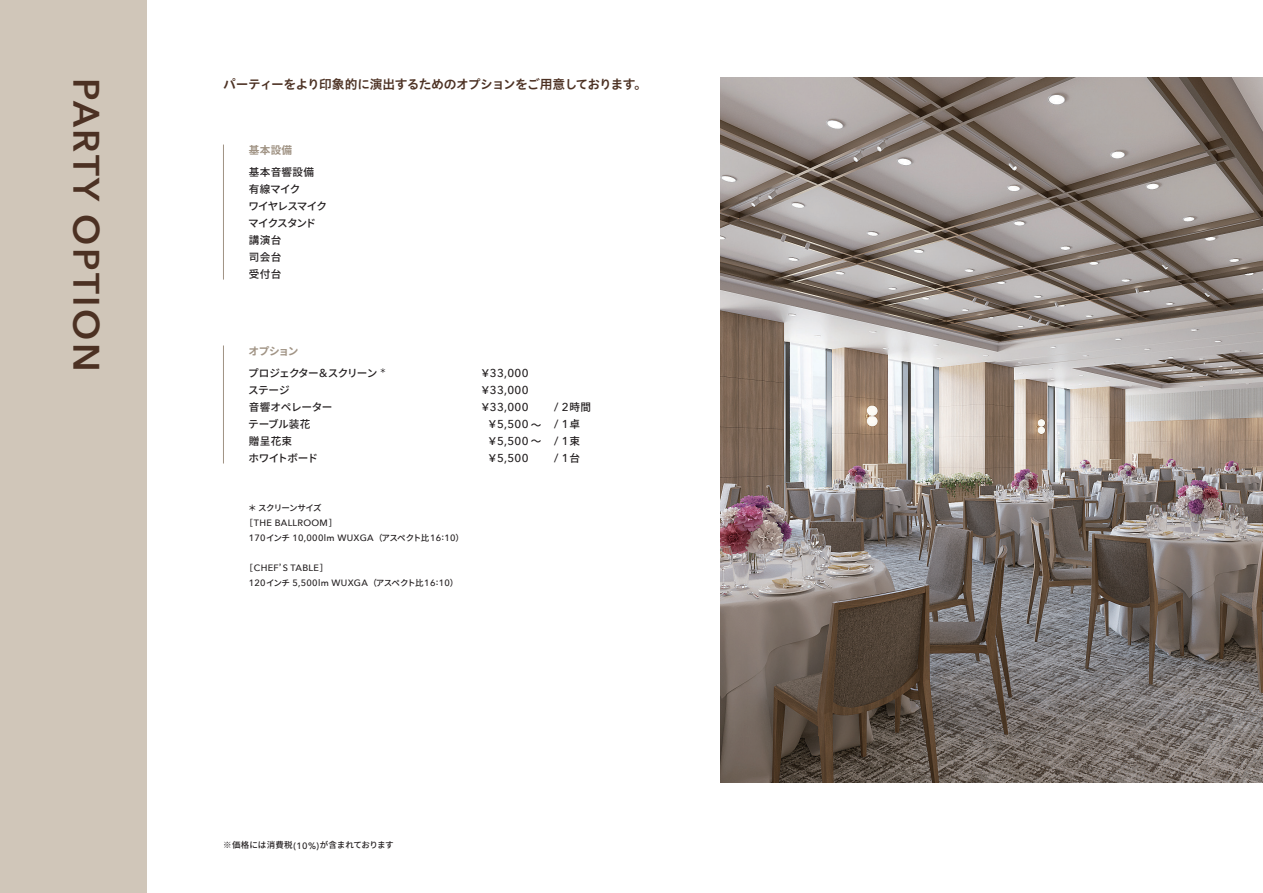
<style>
.page{position:relative;width:1263px;height:893px;background:#fff}
.page>*{position:absolute;margin:0;border:0;box-sizing:border-box;transform-origin:0 0}
.t1{font:600 36.75px "Avenir Next";letter-spacing:.07em;color:#4c3123}
.t2{font:12.75px "Hiragino UD Sans Std N W6";letter-spacing:-.055em;color:#4c3123}
.t3{font:500 11.55px/17px "Avenir Next";letter-spacing:.03em;color:#231f20}
.t4{font:500 10.65px/17px "Source Han Sans";letter-spacing:-.04em;color:#231f20}
.t5{font:700 10.65px "Source Han Sans";letter-spacing:-.035em;color:#a09384}
.t6{font:500 9.15px/14.9px "Avenir Next";letter-spacing:.03em;color:#231f20}
.t7{font:500 8.55px "Source Han Sans";letter-spacing:.005em;color:#231f20}
.t8{font:500 8.55px "Source Han Sans";letter-spacing:-.085em;color:#231f20}
.t9{font:500 6.45px "Source Han Sans";color:#231f20}
.s1{font-family:"Avenir Next";font-size:11.55px}
.s2{font-family:"Source Han Sans";font-size:8.55px}
.s3{font-family:"Source Han Sans";font-size:10.65px}
.s4{font-family:"Avenir Next";font-size:9.15px}
</style>
<div class="page">
<div style="left:0;top:0;width:147px;height:893px;background:#d0c6b9"></div>
<hr style="left:223px;top:145px;width:1px;height:135px;background:#a09384">
<hr style="left:223px;top:345px;width:1px;height:118px;background:#a09384">
<img style="left:721px;top:78px;width:542px;height:704px">
<h1 class="t1" style="left:118px;top:78px;width:296px;rotate:90deg">PARTY OPTION</h1>
<h2 class="t2" style="left:223px;top:74px;width:425px">パーティーをより印象的に演出するためのオプションをご用意しております。</h2>
<p class="t5" style="left:249px;top:144px;width:45px">基本設備</p>
<p class="t4" style="left:248px;top:164px;width:80px">基本音響設備<br>有線マイク<br>ワイヤレスマイクマイクスタンド講演台<br>司会台<br>受付台</p>
<p class="t5" style="left:249px;top:345px;width:51px">オプション</p>
<p class="t4" style="left:248px;top:365px;width:131px">プロジェクター<span class="s1">&amp;</span>スクリーンステージ<br>音響オペレーター<br>テーブル装花<br>贈呈花束<br>ホワイトボード</p>
<p class="t9" style="left:380px;top:367px;width:8px">*</p>
<p class="t8" style="left:248px;top:503px;width:75px">＊スクリーンサイズ</p>
<p class="t6" style="left:249px;top:515px;width:217px;text-indent:-4px"><span class="s2">［</span>THE BALLROOM<span class="s2">[<br></span>170<span class="s2">インチ</span> 10,000lm WUXGA<span class="s2">（アスペクト比</span>16:10<span class="s2">(</span></p>
<p class="t6" style="left:249px;top:560px;width:211px;text-indent:-4px"><span class="s2">［</span>CHEF S<span class="s2">’</span> TABLE<span class="s2">[<br></span>120<span class="s2">インチ</span> 5,500lm WUXGA<span class="s2">（アスペクト比</span>16:10<span class="s2">(</span></p>
<p class="t3" style="left:480px;top:364px;width:50px"><span class="s3">￥</span>33,000</p>
<p class="t3" style="left:480px;top:381px;width:50px"><span class="s3">￥</span>33,000</p>
<p class="t3" style="left:480px;top:398px;width:50px"><span class="s3">￥</span>33,000</p>
<p class="t3" style="left:487px;top:416px;width:56px"><span class="s3">￥</span>5,500 <span class="s3">~</span></p>
<p class="t3" style="left:487px;top:433px;width:56px"><span class="s3">￥</span>5,500 <span class="s3">~</span></p>
<p class="t3" style="left:487px;top:450px;width:43px"><span class="s3">￥</span>5,500</p>
<p class="t3" style="left:554px;top:399px;width:39px">2/ <span class="s3">時間<br></span>1/ <span class="s3">卓<br></span>1/ <span class="s3">束<br></span>1/ <span class="s3">台</span></p>
<p class="t7" style="left:223px;top:840px;width:172px">※価格には消費税<span class="s4">(10%)</span>が含まれております</p>
</div>
